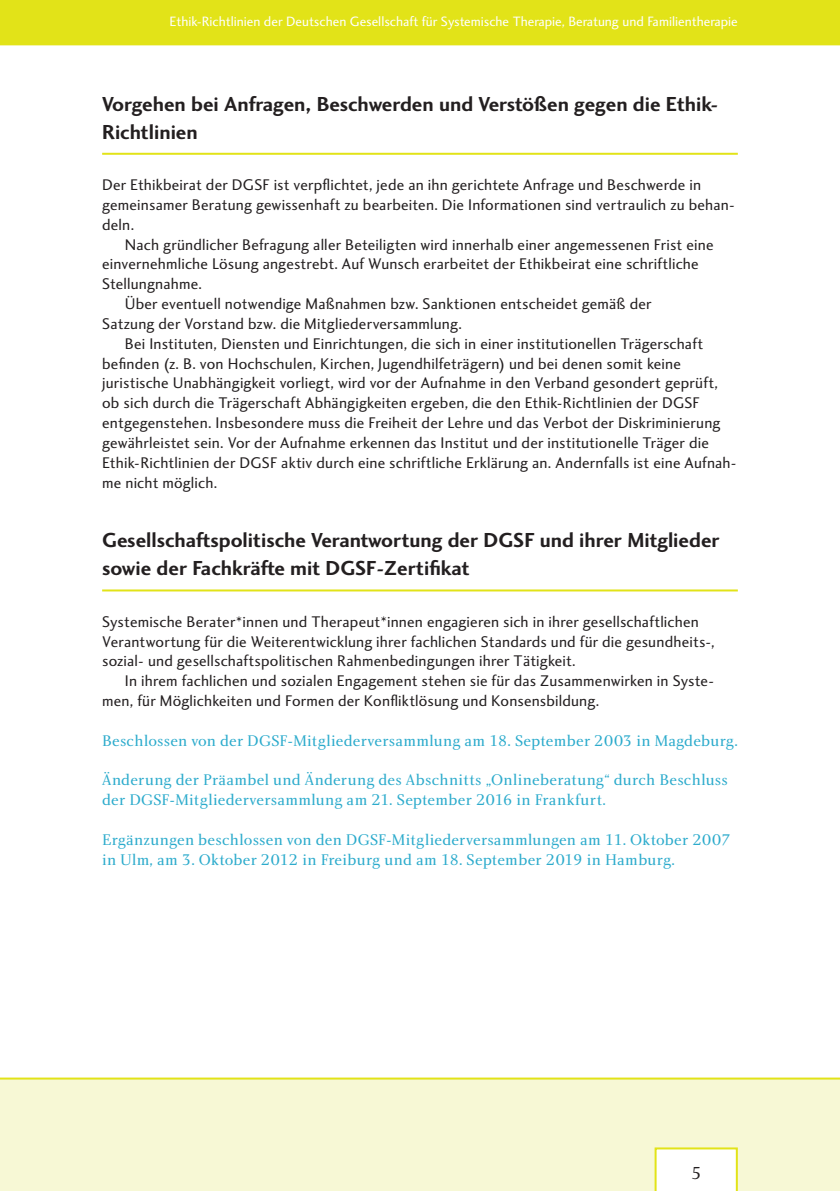
<style>
.page{position:relative;width:840px;height:1191px;background:#fff}
.page>*{position:absolute;margin:0;border:0;box-sizing:border-box;transform-origin:0 0}
.t1{font:700 21px/28px "Charlotte Sans Std";color:#231f20}
.t2{font:18px "Charlotte Std";color:#231f20}
.t3{font:16px/19.8px "Charlotte Sans Std";letter-spacing:.01em;color:#231f20}
.t4{font:16px/19.8px "Charlotte Std";letter-spacing:.01em;color:#2cabcc}
.t5{font:14px "Charlotte Sans Std";color:#fff}
</style>
<div class="page">
<div style="left:0;top:1077px;width:839px;height:114px;background:#f7f8d5"></div>
<div style="left:0;top:0;width:839px;height:45px;background:#e2e318"></div>
<svg style="left:654px;top:1147px;width:83px;height:44px"></svg>
<hr style="left:102px;top:153px;width:635px;height:2px;background:#e2e318">
<hr style="left:102px;top:589px;width:635px;height:2px;background:#e2e318">
<p class="t5" style="left:169px;top:13px;width:569px">Ethik-Richtlinien der Deutschen Gesellschaft für Systemische Therapie, Beratung und Familientherapie</p>
<h1 class="t1" style="left:102px;top:90px;width:617px">Vorgehen bei Anfragen, Beschwerden und Verstößen gegen die Ethik-<br>Richtlinien</h1>
<p class="t3" style="left:102px;top:175px;width:633px">Der Ethikbeirat der DGSF ist verpflichtet, jede an ihn gerichtete Anfrage und Beschwerde in gemeinsamer Beratung gewissenhaft zu bearbeiten. Die Informationen sind vertraulich zu behan&shy;deln.</p>
<p class="t3" style="left:125px;top:235px;width:590px">Nach gründlicher Befragung aller Beteiligten wird innerhalb einer angemessenen Frist eine</p>
<p class="t3" style="left:102px;top:254px;width:597px">einvernehmliche Lösung angestrebt. Auf Wunsch erarbeitet der Ethikbeirat eine schriftliche</p>
<p class="t3" style="left:102px;top:274px;width:101px">Stellungnahme.</p>
<p class="t3" style="left:125px;top:294px;width:528px">Über eventuell notwendige Maßnahmen bzw. Sanktionen entscheidet gemäß der</p>
<p class="t3" style="left:102px;top:314px;width:361px">Satzung der Vorstand bzw. die Mitgliederversammlung.</p>
<p class="t3" style="left:125px;top:334px;width:579px">Bei Instituten, Diensten und Einrichtungen, die sich in einer institutionellen Trägerschaft</p>
<p class="t3" style="left:102px;top:354px;width:580px">befinden (z. B. von Hochschulen, Kirchen, Jugendhilfeträgern) und bei denen somit keine</p>
<p class="t3" style="left:102px;top:373px;width:617px">juristische Unabhängigkeit vorliegt, wird vor der Aufnahme in den Verband gesondert geprüft,</p>
<p class="t3" style="left:102px;top:393px;width:599px">ob sich durch die Trägerschaft Abhängigkeiten ergeben, die den Ethik-Richtlinien der DGSF</p>
<p class="t3" style="left:102px;top:413px;width:619px">entgegenstehen. Insbesondere muss die Freiheit der Lehre und das Verbot der Diskriminierung</p>
<p class="t3" style="left:102px;top:433px;width:608px">gewährleistet sein. Vor der Aufnahme erkennen das Institut und der institutionelle Träger die</p>
<p class="t3" style="left:102px;top:453px;width:635px">Ethik-Richtlinien der DGSF aktiv durch eine schriftliche Erklärung an. Andernfalls ist eine Aufnah-</p>
<p class="t3" style="left:102px;top:473px;width:117px">me nicht möglich.</p>
<h1 class="t1" style="left:102px;top:526px;width:618px">Gesellschaftspolitische Verantwortung der DGSF und ihrer Mitglieder sowie der Fachkräfte mit DGSF-Zertifikat</h1>
<p class="t3" style="left:102px;top:612px;width:613px">Systemische Berater*innen und Therapeut*innen engagieren sich in ihrer gesellschaftlichen<br>Verantwortung für die Weiterentwicklung ihrer fachlichen Standards und für die gesundheits-, sozial- und gesellschaftspolitischen Rahmenbedingungen ihrer Tätigkeit.</p>
<p class="t3" style="left:102px;top:671px;width:613px;text-indent:23px">In ihrem fachlichen und sozialen Engagement stehen sie für das Zusammenwirken in Syste&shy;men, für Möglichkeiten und Formen der Konfliktlösung und Konsensbildung.</p>
<p class="t4" style="left:102px;top:731px;width:636px">Beschlossen von der DGSF-Mitgliederversammlung am 18. September 2003 in Magdeburg.</p>
<p class="t4" style="left:102px;top:770px;width:626px">Änderung der Präambel und Änderung des Abschnitts „Onlineberatung“ durch Beschluss der DGSF-Mitgliederversammlung am 21. September 2016 in Frankfurt.</p>
<p class="t4" style="left:102px;top:830px;width:629px">Ergänzungen beschlossen von den DGSF-Mitgliederversammlungen am 11. Oktober 2007 in Ulm, am 3. Oktober 2012 in Freiburg und am 18. September 2019 in Hamburg.</p>
<p class="t2" style="left:690px;top:1163px;width:12px">5</p>
</div>
